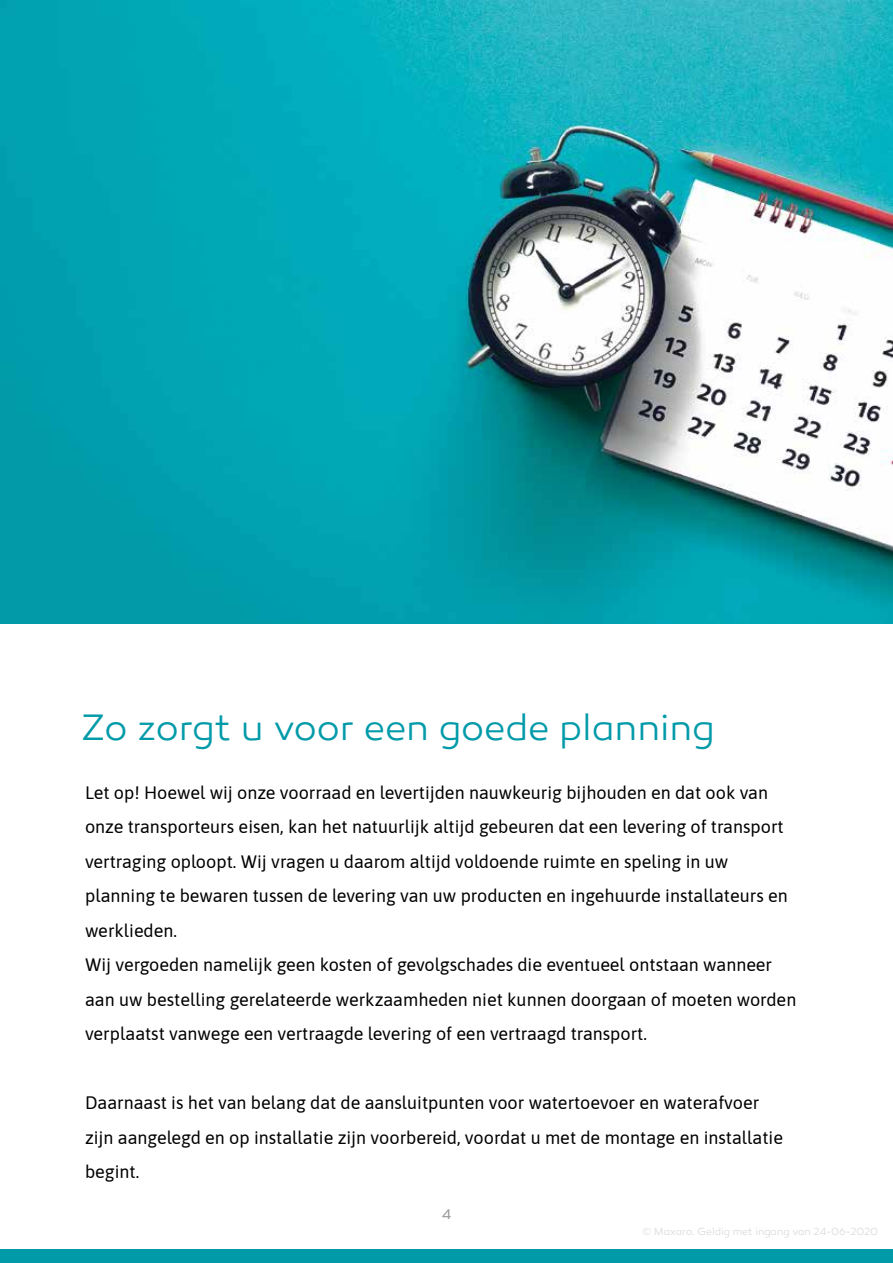
<style>
.page{position:relative;width:893px;height:1263px;background:#fff}
.page>*{position:absolute;margin:0;border:0;box-sizing:border-box;transform-origin:0 0}
.t1{font:300 37.5px "Canaro";letter-spacing:-.005em;color:#009aa9}
.t2{font:18px/34.5px "Asap";color:#000}
.t3{font:14.25px "Canaro";color:#9d9d9c}
.t4{font:300 10.5px "Canaro";letter-spacing:-.005em;color:#dadada}
</style>
<div class="page">
<div style="left:0;top:1249px;width:893px;height:14px;background:#009aa9"></div>
<img style="left:0;top:0;width:893px;height:624px">
<h1 class="t1" style="left:81px;top:705px;width:636px">Zo zorgt u voor een goede planning</h1>
<p class="t2" style="left:85px;top:774px;width:713px">Let op! Hoewel wij onze voorraad en levertijden nauwkeurig bijhouden en dat ook van onze transporteurs eisen, kan het natuurlijk altijd gebeuren dat een levering of transport vertraging oploopt. Wij vragen u daarom altijd voldoende ruimte en speling in uw planning te bewaren tussen de levering van uw producten en ingehuurde installateurs en werklieden.<br>Wij vergoeden namelijk geen kosten of gevolgschades die eventueel ontstaan wanneer aan uw bestelling gerelateerde werkzaamheden niet kunnen doorgaan of moeten worden verplaatst vanwege een vertraagde levering of een vertraagd transport.</p>
<p class="t2" style="left:85px;top:1085px;width:699px">Daarnaast is het van belang dat de aansluitpunten voor watertoevoer en waterafvoer zijn aangelegd en op installatie zijn voorbereid, voordat u met de montage en installatie begint.</p>
<p class="t3" style="left:442px;top:1206px;width:11px">4</p>
<p class="t4" style="left:642px;top:1225px;width:237px">© Maxaro. Geldig met ingang van 24-06-2020</p>
</div>
